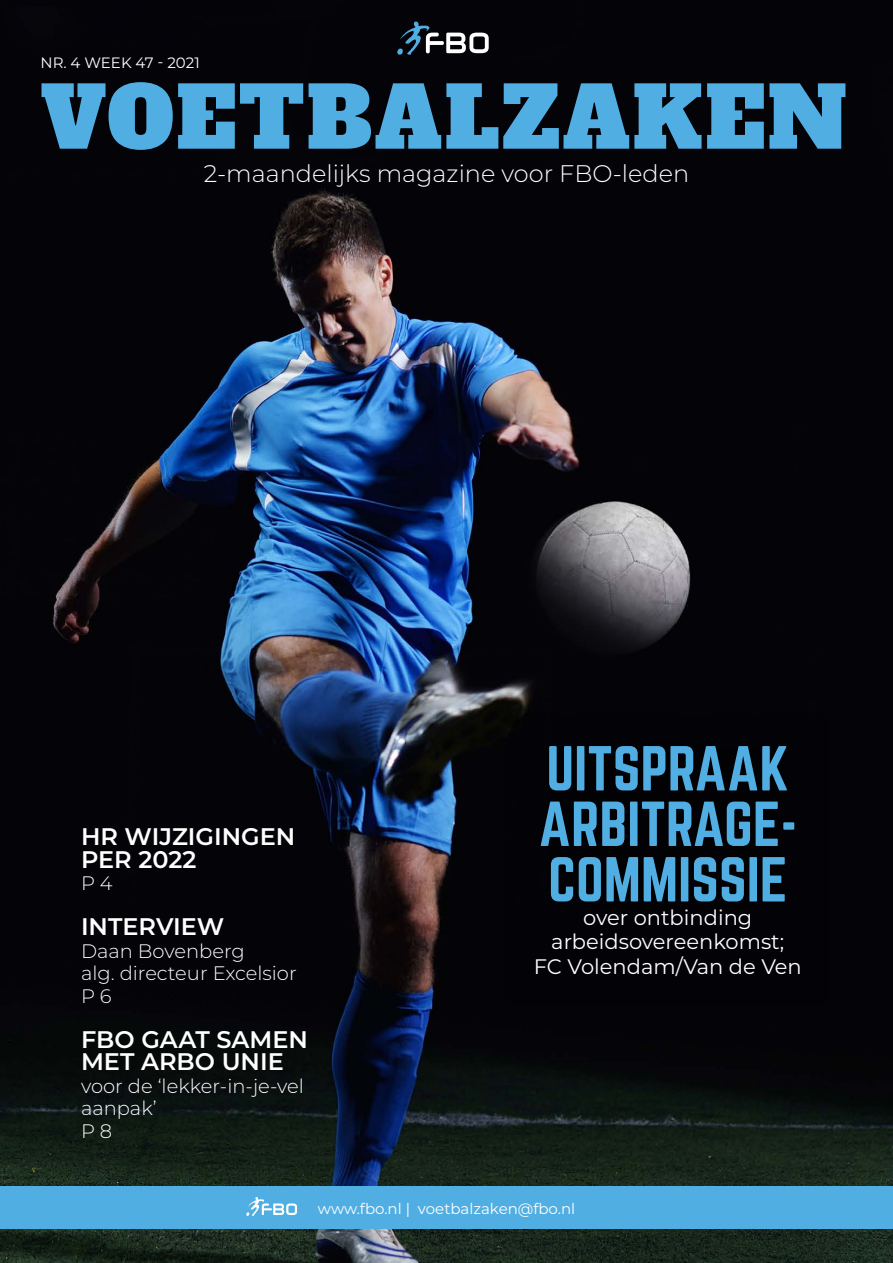
<style>
.page{position:relative;width:893px;height:1263px;background:#fff}
.page>*{position:absolute;margin:0;border:0;box-sizing:border-box;transform-origin:0 0}
.t1{font:84px "Alfa Slab One";letter-spacing:.03em;color:#51aee2}
.t2{font:55.5px/55.5px "Norwester";color:#51aee2}
.t3{font:600 24px/22.5px "Montserrat";color:#fff}
.t4{font:300 24px "Montserrat";color:#fff}
.t5{font:21px/24px "Montserrat";color:#fff;text-align:center}
.t6{font:300 19.5px/22.5px "Montserrat";color:#fff}
.t7{font:15px "Montserrat";color:#fff}
</style>
<div class="page">
<img style="left:0;top:0;width:893px;height:1263px">
<div style="left:505px;top:713px;width:325px;height:292px;background:#000"></div>
<svg style="left:430px;top:33px;width:59px;height:20px"></svg>
<img style="left:398px;top:21px;width:32px;height:33px">
<div style="left:0;top:1186px;width:893px;height:43px;background:#51aee2"></div>
<svg style="left:264px;top:1203px;width:33px;height:12px"></svg>
<img style="left:246px;top:1197px;width:18px;height:18px">
<p class="t7" style="left:40px;top:52px;width:161px">NR. 4 WEEK 47 - 2021</p>
<h1 class="t1" style="left:40px;top:45px;width:808px">VOETBALZAKEN</h1>
<p class="t4" style="left:204px;top:157px;width:487px">2-maandelijks magazine voor FBO-leden</p>
<p class="t3" style="left:81px;top:824px;width:216px">HR WIJZIGINGEN<br>PER 2022</p>
<p class="t6" style="left:81px;top:871px;width:33px">P 4</p>
<p class="t3" style="left:81px;top:914px;width:145px">INTERVIEW</p>
<p class="t6" style="left:81px;top:939px;width:217px">Daan Bovenberg<br>alg. directeur Excelsior<br>P 6</p>
<p class="t3" style="left:81px;top:1027px;width:229px">FBO GAAT SAMEN<br>MET ARBO UNIE</p>
<p class="t6" style="left:81px;top:1074px;width:224px">voor de ‘lekker-in-je-vel aanpak’<br>P 8</p>
<h2 class="t2" style="left:538px;top:743px;width:260px">UITSPRAAK<br>ARBITRAGE-<br>COMMISSIE</h2>
<p class="t5" style="left:534px;top:905px;width:269px">over ontbinding arbeidsovereenkomst;<br>FC Volendam/Van de Ven</p>
<p class="t7" style="left:318px;top:1198px;width:259px">www.fbo.nl | voetbalzaken@fbo.nl</p>
</div>
